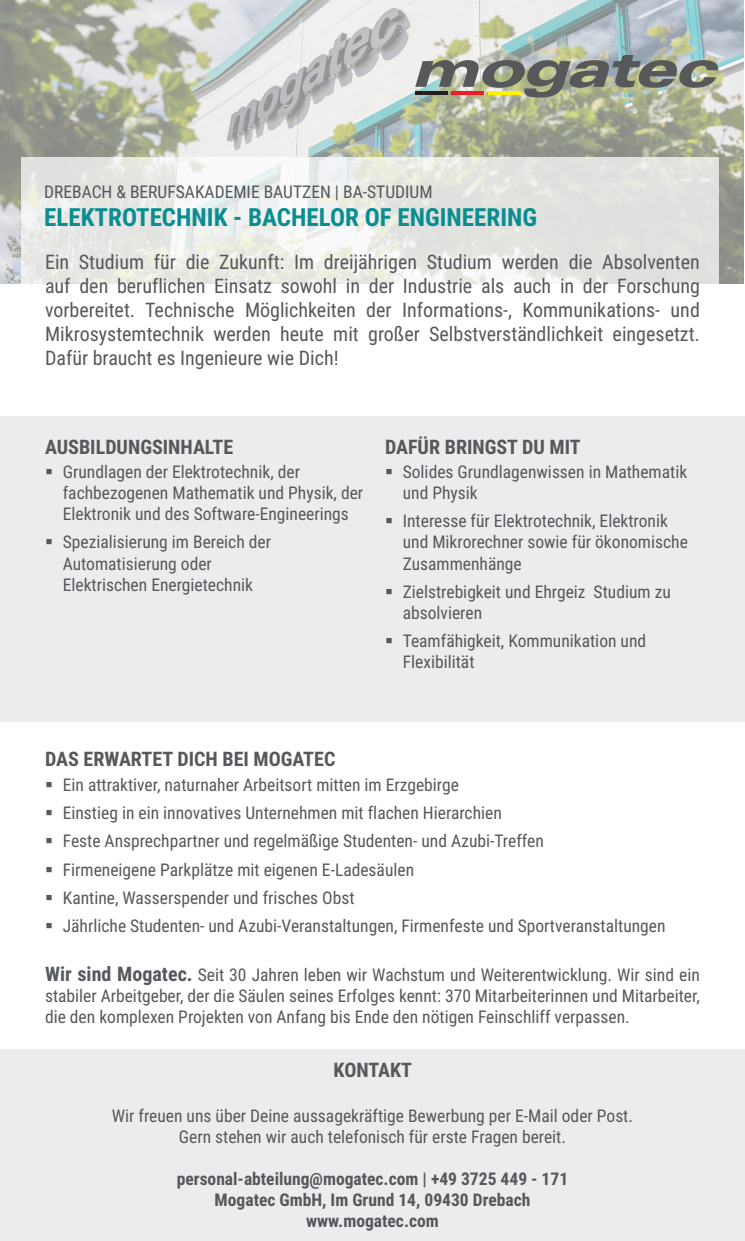
<style>
.page{position:relative;width:745px;height:1241px;background:#fff}
.page>*{position:absolute;margin:0;border:0;box-sizing:border-box;transform-origin:0 0}
.t1{font:700 25px "Roboto Condensed";color:#0a8d91}
.t2{font:20px/24px "Roboto Condensed";color:#55585c;text-align:justify}
.t3{font:700 20px "Roboto Condensed";color:#55585c}
.t4{font:17.5px/21px "Roboto Condensed";color:#55585c}
.t5{font:700 17.5px "Roboto Condensed";color:#55585c}
.s1{font-weight:700;font-size:20px}
</style>
<div class="page">
<img style="left:0;top:0;width:743px;height:283px">
<svg style="left:21px;top:158px;width:697px;height:126px;fill:#e5e6e0"></svg>
<div style="left:0;top:1049px;width:744px;height:191px;background:#ebeced"></div>
<div style="left:0;top:415px;width:744px;height:306px;background:#ebeced"></div>
<svg style="left:415px;top:56px;width:303px;height:42px"></svg>
<hr style="left:415px;top:91px;width:33px;height:4px;background:#231f20">
<hr style="left:451px;top:91px;width:33px;height:4px;background:#ee1d23">
<hr style="left:487px;top:91px;width:33px;height:4px;background:#fff101">
<p class="t4" style="left:44px;top:180px;width:390px">DREBACH &amp; BERUFSAKADEMIE BAUTZEN | BA-STUDIUM</p>
<p class="t1" style="left:44px;top:200px;width:494px">ELEKTROTECHNIK - BACHELOR OF ENGINEERING</p>
<p class="t2" style="left:45px;top:249px;width:656px">Ein Studium für die Zukunft: Im dreijährigen Studium werden die Absolventen auf den beruflichen Einsatz sowohl in der Industrie als auch in der Forschung vorbereitet. Technische Möglichkeiten der Informations-, Kommunikations- und Mikrosystemtechnik werden heute mit großer Selbstverständlichkeit eingesetzt.<br>Dafür braucht es Ingenieure wie Dich!</p>
<p class="t3" style="left:45px;top:432px;width:189px">AUSBILDUNGSINHALTE</p>
<p class="t4" style="left:63px;top:461px;width:302px">Grundlagen der Elektrotechnik, der fachbezogenen Mathematik und Physik, der<br>Elektronik und des Software-Engineerings</p>
<p class="t4" style="left:63px;top:531px;width:210px">Spezialisierung im Bereich der<br>Automatisierung oder<br>Elektrischen Energietechnik</p>
<p class="t3" style="left:385px;top:432px;width:197px">DAFÜR BRINGST DU MIT</p>
<p class="t4" style="left:402px;top:461px;width:286px">Solides Grundlagenwissen in Mathematik und Physik</p>
<p class="t4" style="left:402px;top:510px;width:286px">Interesse für Elektrotechnik, Elektronik und Mikrorechner sowie für ökonomische<br>Zusammenhänge</p>
<p class="t4" style="left:402px;top:580px;width:269px">Zielstrebigkeit und Ehrgeiz Studium zu absolvieren</p>
<p class="t4" style="left:402px;top:629px;width:245px">Teamfähigkeit, Kommunikation und<br>Flexibilität</p>
<p class="t3" style="left:45px;top:745px;width:292px">DAS ERWARTET DICH BEI MOGATEC</p>
<p class="t4" style="left:63px;top:773px;width:397px">Ein attraktiver, naturnaher Arbeitsort mitten im Erzgebirge</p>
<p class="t4" style="left:63px;top:801px;width:440px">Einstieg in ein innovatives Unternehmen mit flachen Hierarchien</p>
<p class="t4" style="left:63px;top:830px;width:482px">Feste Ansprechpartner und regelmäßige Studenten- und Azubi-Treffen</p>
<p class="t4" style="left:63px;top:858px;width:352px">Firmeneigene Parkplätze mit eigenen E-Ladesäulen</p>
<p class="t4" style="left:63px;top:886px;width:293px">Kantine, Wasserspender und frisches Obst</p>
<p class="t4" style="left:63px;top:914px;width:604px">Jährliche Studenten- und Azubi-Veranstaltungen, Firmenfeste und Sportveranstaltungen</p>
<p class="t4" style="left:45px;top:963px;width:656px;text-align:justify"><span class="s1">Wir sind Mogatec.</span> Seit 30 Jahren leben wir Wachstum und Weiterentwicklung. Wir sind ein stabiler Arbeitgeber, der die Säulen seines Erfolges kennt: 370 Mitarbeiterinnen und Mitarbeiter, die den komplexen Projekten von Anfang bis Ende den nötigen Feinschliff verpassen.</p>
<p class="t3" style="left:333px;top:1055px;width:80px">KONTAKT</p>
<p class="t4" style="left:112px;top:1104px;width:522px">Wir freuen uns über Deine aussagekräftige Bewerbung per E-Mail oder Post.</p>
<p class="t4" style="left:179px;top:1125px;width:388px">Gern stehen wir auch telefonisch für erste Fragen bereit.</p>
<p class="t5" style="left:177px;top:1166px;width:392px">personal-abteilung@mogatec.com | +49 3725 449 - 171</p>
<p class="t5" style="left:214px;top:1187px;width:317px">Mogatec GmbH, Im Grund 14, 09430 Drebach</p>
<p class="t5" style="left:306px;top:1208px;width:134px">www.mogatec.com</p>
</div>
